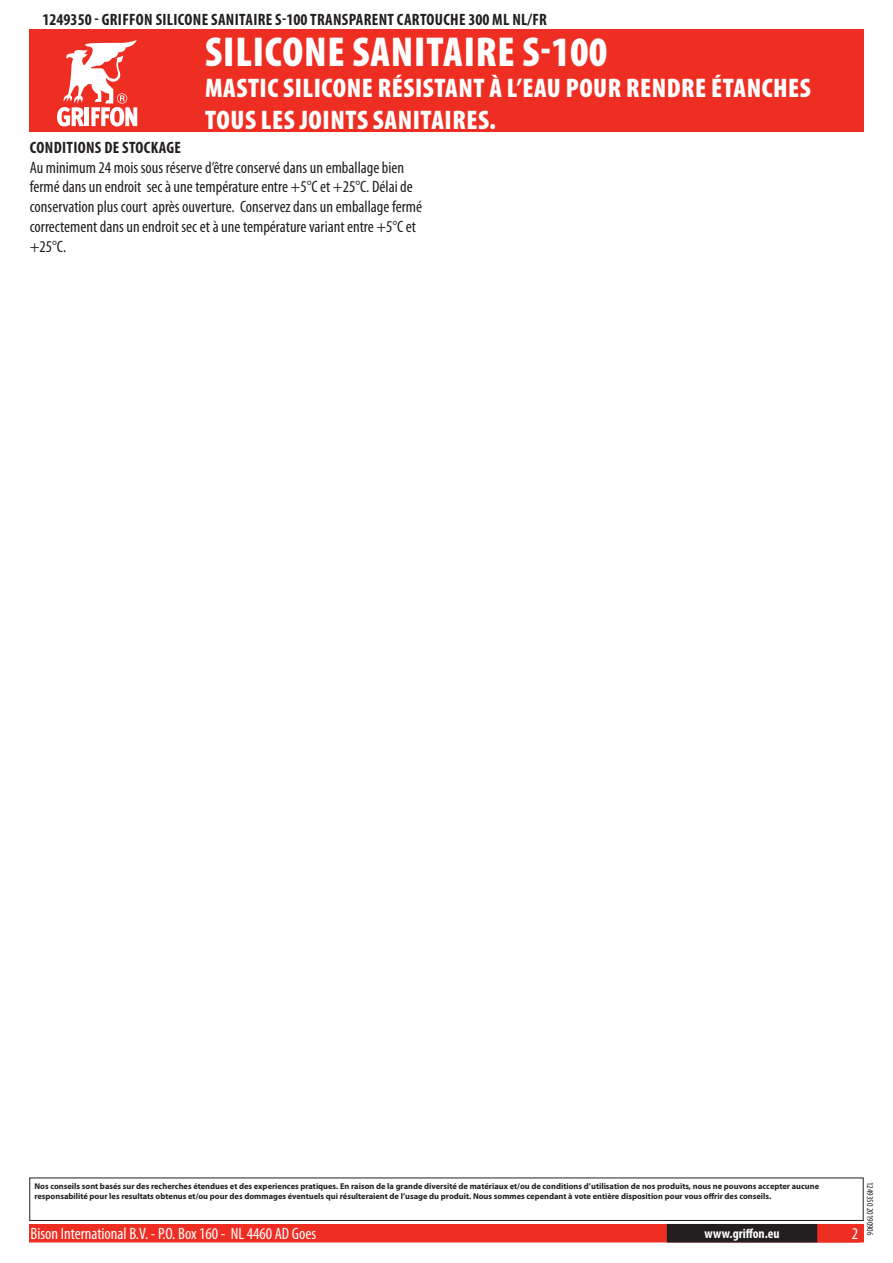
<style>
.page{position:relative;width:893px;height:1263px;background:#fff}
.page>*{position:absolute;margin:0;border:0;box-sizing:border-box;transform-origin:0 0}
.t1{font:900 condensed 42px "Myriad Pro";letter-spacing:.02em;color:#fff}
.t2{font:900 condensed 27px/32.4px "Myriad Pro";letter-spacing:.02em;color:#fff}
.t3{font:condensed 16.5px/19.8px "Myriad Pro";color:#231f20}
.t4{font:700 condensed 16.5px "Myriad Pro";letter-spacing:.02em;color:#231f20}
.t5{font:condensed 16.5px "Myriad Pro";color:#fff}
.t6{font:700 condensed 13.5px "Myriad Pro";color:#fff}
.t7{font:condensed 9px "Myriad Pro";color:#231f20}
.t8{font:700 8.4px/10.1px "Myriad Pro";color:#231f20}
</style>
<div class="page">
<div style="left:30px;top:1225px;width:833px;height:17px;background:#ee2e22"></div>
<div style="left:29px;top:1224px;width:835px;height:18px;border:2px solid #ee2e22"></div>
<div style="left:816px;top:1224px;width:44px;height:18px;border:2px solid #ee2e22"></div>
<div style="left:668px;top:1225px;width:148px;height:17px;background:#231f20"></div>
<div style="left:667px;top:1224px;width:150px;height:18px;border:2px solid #231f20"></div>
<div style="left:29px;top:1177px;width:835px;height:44px;border:1px solid #231f20"></div>
<div style="left:30px;top:30px;width:834px;height:102px;background:#ee2e22"></div>
<svg style="left:57px;top:39px;width:80px;height:87px"></svg>
<h3 class="t4" style="left:43px;top:9px;width:498px">1249350 - GRIFFON SILICONE SANITAIRE S-100 TRANSPARENT CARTOUCHE 300 ML NL/FR</h3>
<h1 class="t1" style="left:205px;top:25px;width:404px">SILICONE SANITAIRE S-100</h1>
<h2 class="t2" style="left:205px;top:71px;width:607px">MASTIC SILICONE RÉSISTANT À L’EAU POUR RENDRE ÉTANCHES<br>TOUS LES JOINTS SANITAIRES.</h2>
<h3 class="t4" style="left:30px;top:137px;width:153px">CONDITIONS DE STOCKAGE</h3>
<p class="t3" style="left:30px;top:157px;width:394px">Au minimum 24 mois sous réserve d’être conservé dans un emballage bien fermé dans un endroit sec à une température entre +5°C et +25°C. Délai de conservation plus court après ouverture. Conservez dans un emballage fermé correctement dans un endroit sec et à une température variant entre +5°C et +25°C.</p>
<p class="t8" style="left:34px;top:1181px;width:786px">Nos conseils sont basés sur des recherches étendues et des experiences pratiques. En raison de la grande diversité de matériaux et/ou de conditions d’utilisation de nos produits, nous ne pouvons accepter aucune responsabilité pour les resultats obtenus et/ou pour des dommages éventuels qui résulteraient de l’usage du produit. Nous sommes cependant à vote entière disposition pour vous offrir des conseils.</p>
<h3 class="t5" style="left:31px;top:1224px;width:287px">Bison International B.V. - P.O. Box 160 - NL 4460 AD Goes</h3>
<h3 class="t6" style="left:704px;top:1225px;width:77px">WWW.GRIFFON.EU</h3>
<h3 class="t5" style="left:852px;top:1224px;width:8px">2</h3>
<p class="t7" style="left:875px;top:1182px;width:55px;rotate:90deg">1249350 20190906</p>
</div>
